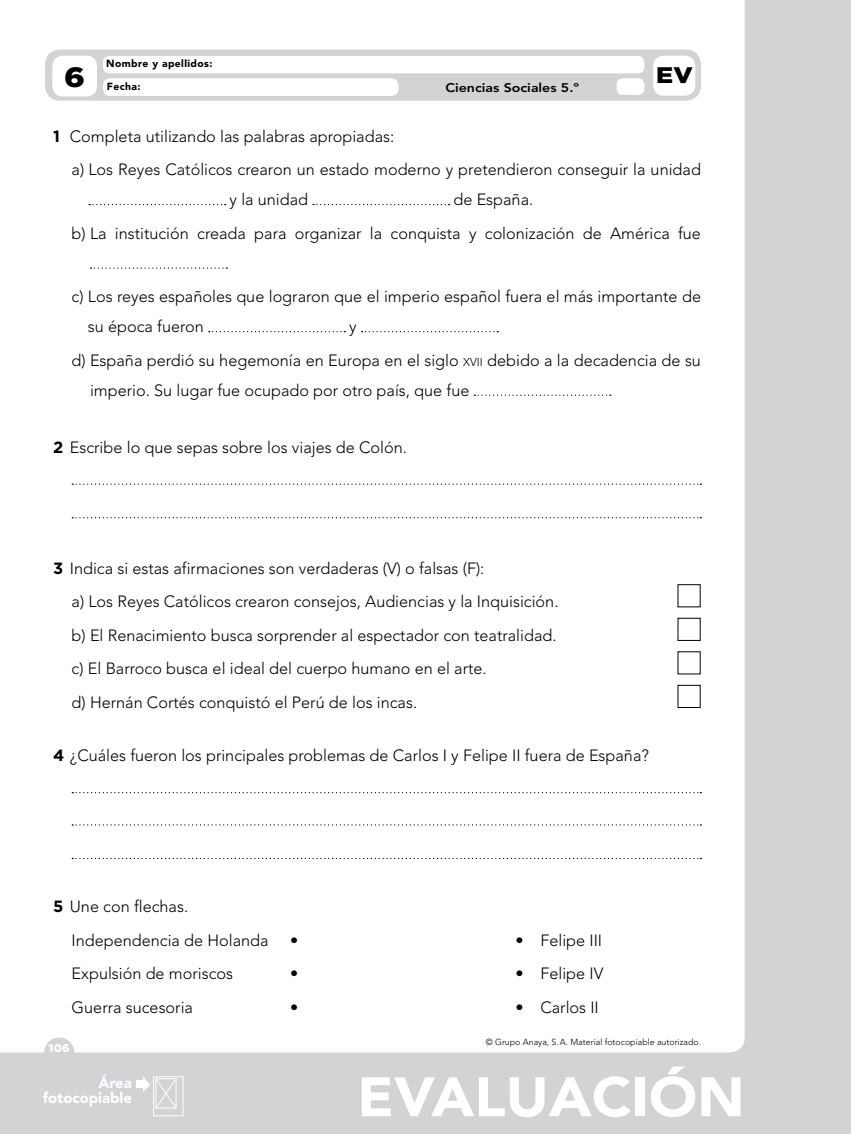
<style>
.page{position:relative;width:851px;height:1134px;background:#fff}
.page>*{position:absolute;margin:0;border:0;box-sizing:border-box;transform-origin:0 0}
.t1{font:900 55px "Avenir LT Std";color:#fff;scale:1.06 1}
.t2{font:900 27.88px "Gotham";color:#000;scale:1.13 1}
.t3{font:900 22.5px "Gotham";color:#000;scale:1.13 1}
.nuclActivSinEscribir{font:300 16.25px/30px "Avenir LT Std";color:#000}
.t4{font:900 14.88px/14.9px "Avenir LT Std";color:#fff;text-align:right}
.t5{font:800 12.5px "Avenir LT Std";color:#000;scale:1.13 1}
.t6{font:900 11.25px "Gotham";color:#fff}
.t7{font:900 10.25px "Avenir LT Std";letter-spacing:.04em;color:#000}
.t8{font:300 8.75px "Avenir LT Std";color:#000}
.s1{font-family:"Gotham";font-weight:700}
.s2{font-size:11.38px}
</style>
<div class="page">
<div style="left:0;top:0;width:850px;height:1134px;background:#d1d3d4"></div>
<div style="left:0;top:0;width:744px;height:1052px;background:#fff"></div>
<div style="left:44px;top:1037px;width:30px;height:30px;background:#d1d3d4;border-radius:50%"></div>
<div style="left:153px;top:1076px;width:30px;height:40px;border:1px solid #fff"></div>
<svg style="left:143px;top:1076px;width:34px;height:33px"></svg>
<div style="left:136px;top:1081px;width:8px;height:7px;background:#fff"></div>
<div style="left:45px;top:50px;width:656px;height:51px;background:#d1d3d4;border-radius:15px"></div>
<div style="left:52px;top:56px;width:45px;height:41px;background:#fff;border-radius:11px"></div>
<div style="left:616px;top:78px;width:28px;height:17px;background:#fff;border-radius:6px"></div>
<div style="left:653px;top:56px;width:42px;height:40px;background:#fff;border-radius:11px"></div>
<div style="left:103px;top:78px;width:295px;height:18px;background:#fff;border-radius:7px"></div>
<div style="left:103px;top:56px;width:541px;height:17px;background:#fff;border-radius:6px"></div>
<svg style="left:89px;top:204px;width:137px;height:1px"></svg>
<svg style="left:313px;top:204px;width:136px;height:1px"></svg>
<svg style="left:91px;top:267px;width:136px;height:2px"></svg>
<svg style="left:209px;top:331px;width:136px;height:1px"></svg>
<svg style="left:361px;top:331px;width:137px;height:1px"></svg>
<svg style="left:474px;top:395px;width:136px;height:1px"></svg>
<svg style="left:72px;top:484px;width:629px;height:1px"></svg>
<svg style="left:72px;top:517px;width:629px;height:1px"></svg>
<div style="left:677px;top:685px;width:23px;height:23px;border:1px solid #000"></div>
<svg style="left:72px;top:792px;width:629px;height:1px"></svg>
<svg style="left:72px;top:824px;width:629px;height:1px"></svg>
<svg style="left:72px;top:858px;width:629px;height:1px"></svg>
<p class="t2" style="left:64px;top:58px;width:20px">6</p>
<p class="t7" style="left:106px;top:58px;width:108px">Nombre y apellidos:</p>
<p class="t7" style="left:107px;top:80px;width:35px">Fecha:</p>
<p class="t5" style="left:445px;top:80px;width:120px">Ciencias Sociales 5.º</p>
<p class="t3" style="left:656px;top:60px;width:34px">EV</p>
<p class="nuclActivSinEscribir" style="left:53px;top:121px;width:342px"><span class="s1">1</span> Completa utilizando las palabras apropiadas:</p>
<p class="nuclActivSinEscribir" style="left:229px;top:155px;width:473px;text-indent:-158px">a) Los Reyes Católicos crearon un estado moderno y pretendieron conseguir la unidad y la unidad</p>
<p class="nuclActivSinEscribir" style="left:453px;top:185px;width:81px">de España.</p>
<p class="nuclActivSinEscribir" style="left:72px;top:218px;width:630px">b) La institución creada para organizar la conquista y colonización de América fue</p>
<p class="nuclActivSinEscribir" style="left:88px;top:282px;width:614px;text-indent:-16px">c) Los reyes españoles que lograron que el imperio español fuera el más importante de su época fueron</p>
<p class="nuclActivSinEscribir" style="left:349px;top:312px;width:9px">y</p>
<p class="nuclActivSinEscribir" style="left:90px;top:345px;width:612px;text-indent:-18px">d) España perdió su hegemonía en Europa en el siglo <span class="s2">xvii</span> debido a la decadencia de su imperio. Su lugar fue ocupado por otro país, que fue</p>
<p class="nuclActivSinEscribir" style="left:53px;top:432px;width:355px"><span class="s1">2</span> Escribe lo que sepas sobre los viajes de Colón.</p>
<p class="nuclActivSinEscribir" style="left:53px;top:553px;width:433px"><span class="s1">3</span> Indica si estas afirmaciones son verdaderas (V) o falsas (F):</p>
<p class="nuclActivSinEscribir" style="left:72px;top:587px;width:488px">a) Los Reyes Católicos crearon consejos, Audiencias y la Inquisición.</p>
<p class="nuclActivSinEscribir" style="left:72px;top:620px;width:486px">b) El Renacimiento busca sorprender al espectador con teatralidad.</p>
<p class="nuclActivSinEscribir" style="left:72px;top:654px;width:416px">c) El Barroco busca el ideal del cuerpo humano en el arte.</p>
<p class="nuclActivSinEscribir" style="left:72px;top:687px;width:347px">d) Hernán Cortés conquistó el Perú de los incas.</p>
<p class="nuclActivSinEscribir" style="left:53px;top:740px;width:597px"><span class="s1">4</span> ¿Cuáles fueron los principales problemas de Carlos I y Felipe II fuera de España?</p>
<p class="nuclActivSinEscribir" style="left:53px;top:892px;width:136px"><span class="s1">5</span> Une con flechas.</p>
<p class="nuclActivSinEscribir" style="left:72px;top:925px;width:198px">Independencia de Holanda</p>
<p class="nuclActivSinEscribir" style="left:290px;top:925px;width:10px">•</p>
<p class="nuclActivSinEscribir" style="left:515px;top:925px;width:88px">• Felipe III</p>
<p class="nuclActivSinEscribir" style="left:72px;top:959px;width:163px">Expulsión de moriscos</p>
<p class="nuclActivSinEscribir" style="left:290px;top:959px;width:10px">•</p>
<p class="nuclActivSinEscribir" style="left:515px;top:959px;width:89px">• Felipe IV</p>
<p class="nuclActivSinEscribir" style="left:72px;top:992px;width:123px">Guerra sucesoria</p>
<p class="nuclActivSinEscribir" style="left:290px;top:992px;width:10px">•</p>
<p class="nuclActivSinEscribir" style="left:515px;top:992px;width:85px">• Carlos II</p>
<p class="t6" style="left:49px;top:1040px;width:22px">106</p>
<p class="t4" style="left:43px;top:1075px;width:91px">Área fotocopiable</p>
<p class="t8" style="left:485px;top:1037px;width:217px">© Grupo Anaya, S.A. Material fotocopiable autorizado.</p>
<h1 class="t1" style="left:357px;top:1064px;width:367px">EVALUACIÓN</h1>
</div>
